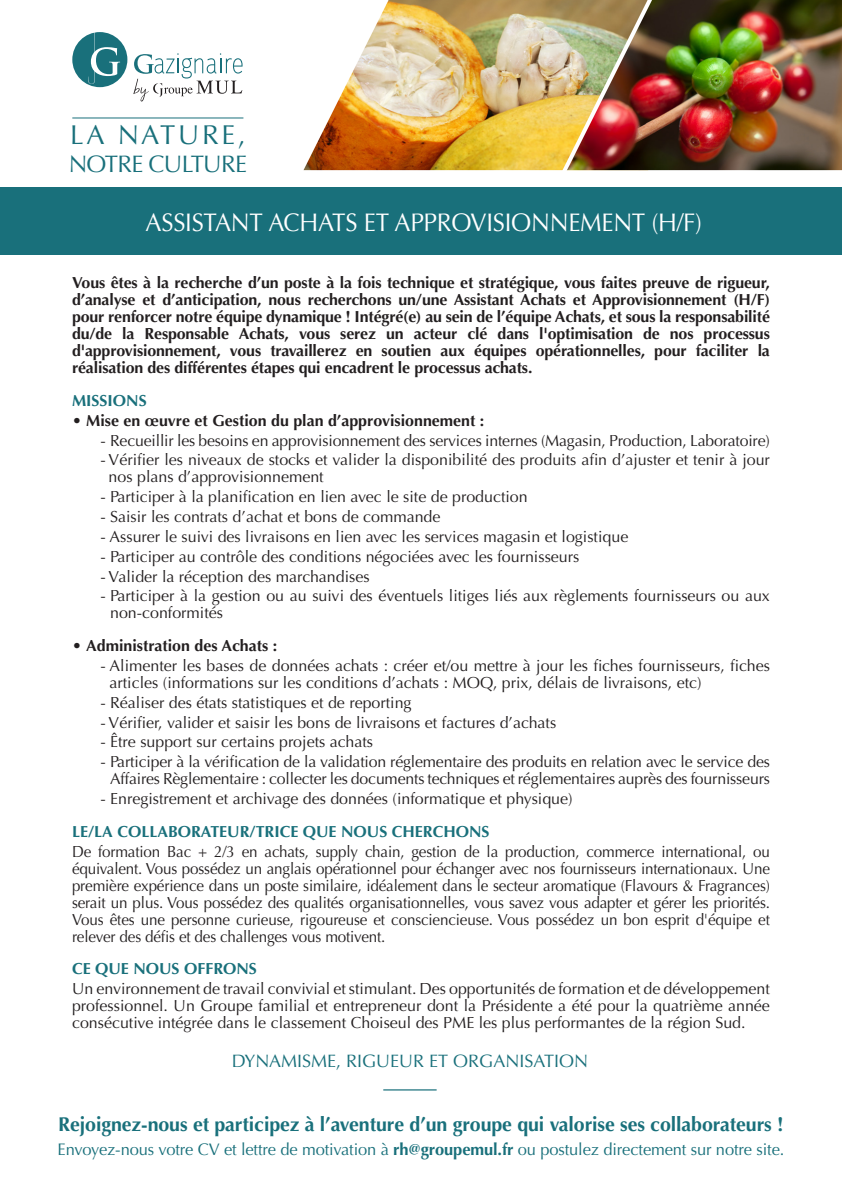
<style>
.page{position:relative;width:842px;height:1191px;background:#fff}
.page>*{position:absolute;margin:0;border:0;box-sizing:border-box;transform-origin:0 0}
.t1{font:27.4px "Optima";letter-spacing:.1em;color:#19707b}
.t2{font:25.4px "Optima";letter-spacing:-.01em;color:#fff;scale:.95 1}
.t3{font:24px "Optima";letter-spacing:-.03em;color:#19707b}
.t4{font:700 20px "Optima";letter-spacing:-.005em;color:#19707b}
.t5{font:18px "Optima";color:#19707b}
.t6{font:16.8px "Optima";letter-spacing:-.005em;color:#19707b}
.t7{font:16px/17px "Optima";color:#231f20}
.t8{font:700 16px/17px "Optima";color:#231f20;text-align:justify}
.t9{font:16px/17px "Optima";color:#231f20;text-align:justify;scale:.95 1}
.t10{font:700 16px "Optima";color:#19707b}
.s1{font-weight:400}
.s2{font-weight:700}
</style>
<div class="page">
<div style="left:0;top:187px;width:842px;height:68px;background:#19707b"></div>
<hr style="left:72px;top:118px;width:171px;height:1px;background:#19707b">
<div style="left:72px;top:32px;width:55px;height:55px;background:#19707b;border-radius:50%"></div>
<svg style="left:88px;top:32px;width:32px;height:52px"></svg>
<svg style="left:133px;top:53px;width:110px;height:48px"></svg>
<img style="left:304px;top:0;width:251px;height:170px">
<img style="left:672px;top:0;width:170px;height:170px">
<img style="left:555px;top:0;width:117px;height:171px">
<hr style="left:383px;top:1089px;width:54px;height:1px;background:#19707b">
<p class="t1" style="left:70px;top:118px;width:177px">LA NATURE,</p>
<p class="t3" style="left:69px;top:150px;width:180px">NOTRE CULTURE</p>
<p class="t2" style="left:146px;top:208px;width:587px">ASSISTANT ACHATS ET APPROVISIONNEMENT (H/F)</p>
<p class="t8" style="left:72px;top:274px;width:699px">Vous êtes à la recherche d’un poste à la fois technique et stratégique, vous faites preuve de rigueur, d’analyse et d’anticipation, nous recherchons un/une Assistant Achats et Approvisionnement (H/F) pour renforcer notre équipe dynamique ! Intégré(e) au sein de l’équipe Achats, et sous la responsabilité du/de la Responsable Achats, vous serez un acteur clé dans l'optimisation de nos processus d'approvisionnement, vous travaillerez en soutien aux équipes opérationnelles, pour faciliter la réalisation des différentes étapes qui encadrent le processus achats.</p>
<p class="t10" style="left:72px;top:391px;width:76px">MISSIONS</p>
<p class="t8" style="left:72px;top:412px;width:414px"><span class="s1">•</span> Mise en œuvre et Gestion du plan d’approvisionnement :</p>
<p class="t7" style="left:100px;top:432px;width:671px">- Recueillir les besoins en approvisionnement des services internes (Magasin, Production, Laboratoire)</p>
<p class="t7" style="left:109px;top:451px;width:663px;text-indent:-8px">- Vérifier les niveaux de stocks et valider la disponibilité des produits afin d’ajuster et tenir à jour nos plans d’approvisionnement</p>
<p class="t7" style="left:100px;top:488px;width:429px">- Participer à la planification en lien avec le site de production</p>
<p class="t7" style="left:100px;top:508px;width:342px">- Saisir les contrats d’achat et bons de commande</p>
<p class="t7" style="left:100px;top:528px;width:529px">- Assurer le suivi des livraisons en lien avec les services magasin et logistique</p>
<p class="t7" style="left:100px;top:548px;width:480px">- Participer au contrôle des conditions négociées avec les fournisseurs</p>
<p class="t7" style="left:100px;top:568px;width:271px">- Valider la réception des marchandises</p>
<p class="t7" style="left:110px;top:587px;width:661px;text-indent:-10px">- Participer à la gestion ou au suivi des éventuels litiges liés aux règlements fournisseurs ou aux non-conformités</p>
<p class="t8" style="left:72px;top:637px;width:207px"><span class="s1">•</span> Administration des Achats :</p>
<p class="t7" style="left:110px;top:657px;width:662px;text-indent:-9px">- Alimenter les bases de données achats : créer et/ou mettre à jour les fiches fournisseurs, fiches articles (informations sur les conditions d’achats : MOQ, prix, délais de livraisons, etc)</p>
<p class="t7" style="left:100px;top:694px;width:313px">- Réaliser des états statistiques et de reporting</p>
<p class="t7" style="left:100px;top:714px;width:457px">- Vérifier, valider et saisir les bons de livraisons et factures d’achats</p>
<p class="t7" style="left:100px;top:733px;width:274px">- Être support sur certains projets achats</p>
<p class="t7" style="left:100px;top:753px;width:671px;text-align:right">- Participer à la vérification de la validation réglementaire des produits en relation avec le service des<br>Affaires Règlementaire : collecter les documents techniques et réglementaires auprès des fournisseurs</p>
<p class="t7" style="left:100px;top:790px;width:474px">- Enregistrement et archivage des données (informatique et physique)</p>
<p class="t10" style="left:72px;top:822px;width:419px">LE/LA COLLABORATEUR/TRICE QUE NOUS CHERCHONS</p>
<p class="t9" style="left:72px;top:843px;width:736px">De formation Bac + 2/3 en achats, supply chain, gestion de la production, commerce international, ou équivalent. Vous possédez un anglais opérationnel pour échanger avec nos fournisseurs internationaux. Une première expérience dans un poste similaire, idéalement dans le secteur aromatique (Flavours &amp; Fragrances) serait un plus. Vous possédez des qualités organisationnelles, vous savez vous adapter et gérer les priorités.<br>Vous êtes une personne curieuse, rigoureuse et consciencieuse. Vous possédez un bon esprit d'équipe et relever des défis et des challenges vous motivent.</p>
<p class="t10" style="left:72px;top:959px;width:186px">CE QUE NOUS OFFRONS</p>
<p class="t7" style="left:72px;top:980px;width:699px;text-align:justify">Un environnement de travail convivial et stimulant. Des opportunités de formation et de développement professionnel. Un Groupe familial et entrepreneur dont la Présidente a été pour la quatrième année consécutive intégrée dans le classement Choiseul des PME les plus performantes de la région Sud.</p>
<p class="t5" style="left:232px;top:1050px;width:358px">DYNAMISME, RIGUEUR ET ORGANISATION</p>
<p class="t4" style="left:58px;top:1112px;width:727px">Rejoignez-nous et participez à l’aventure d’un groupe qui valorise ses collaborateurs !</p>
<p class="t6" style="left:58px;top:1139px;width:728px">Envoyez-nous votre CV et lettre de motivation à <span class="s2">rh@groupemul.fr</span> ou postulez directement sur notre site.</p>
</div>
